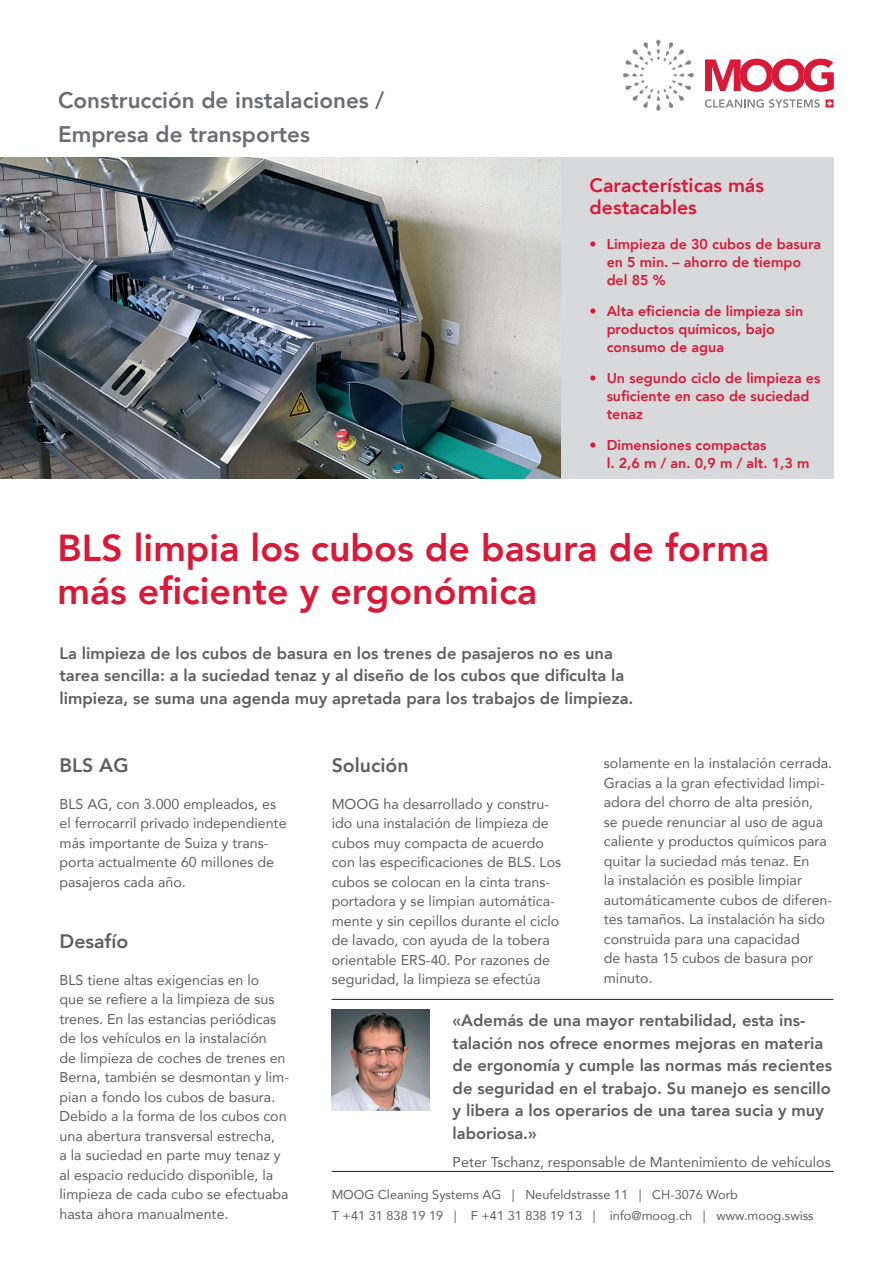
<style>
.page{position:relative;width:893px;height:1263px;background:#fff}
.page>*{position:absolute;margin:0;border:0;box-sizing:border-box;transform-origin:0 0}
.t1{font:800 37.5px/43.5px "Avenir";color:#d91938}
.t2{font:800 22.5px/34.5px "Avenir";color:#6c6d70}
.t3{font:800 19.5px/22.5px "Avenir";color:#d91938}
.t4{font:800 19.5px "Avenir";color:#5f5f62}
.t5{font:800 16.5px/22.5px "Avenir";color:#5f5f62}
.t6{font:14.25px/19.5px "Avenir";color:#5f5f62}
.t7{font:800 14.25px/18px "Avenir";color:#d91938}
.t8{font:12.75px/21px "Avenir";color:#5f5f62}
</style>
<div class="page">
<svg style="left:705px;top:59px;width:129px;height:33px"></svg>
<svg style="left:705px;top:99px;width:129px;height:9px"></svg>
<svg style="left:623px;top:40px;width:71px;height:71px"></svg>
<img style="left:0;top:157px;width:561px;height:321px">
<div style="left:561px;top:157px;width:272px;height:321px;background:#d8d9db"></div>
<hr style="left:332px;top:1171px;width:501px;height:1px;background:#231f20">
<img style="left:332px;top:1010px;width:97px;height:101px">
<hr style="left:332px;top:999px;width:501px;height:1px;background:#231f20">
<h2 class="t2" style="left:58px;top:82px;width:328px">Construcción de instalaciones /<br>Empresa de transportes</h2>
<h3 class="t3" style="left:590px;top:174px;width:176px">Características más destacables</h3>
<p class="t7" style="left:607px;top:235px;width:216px;text-indent:-17px">• Limpieza de 30 cubos de basura en 5 min. – ahorro de tiempo del 85 %</p>
<p class="t7" style="left:607px;top:302px;width:198px;text-indent:-17px">• Alta eficiencia de limpieza sin productos químicos, bajo consumo de agua</p>
<p class="t7" style="left:607px;top:369px;width:215px;text-indent:-17px">• Un segundo ciclo de limpieza es suficiente en caso de suciedad tenaz</p>
<p class="t7" style="left:607px;top:436px;width:204px;text-indent:-17px">• Dimensiones compactas<br>l. 2,6 m / an. 0,9 m / alt. 1,3 m</p>
<h1 class="t1" style="left:57px;top:526px;width:713px">BLS limpia los cubos de basura de forma más eficiente y ergonómica</h1>
<p class="t5" style="left:60px;top:642px;width:575px">La limpieza de los cubos de basura en los trenes de pasajeros no es una tarea sencilla: a la suciedad tenaz y al diseño de los cubos que dificulta la limpieza, se suma una agenda muy apretada para los trabajos de limpieza.</p>
<h3 class="t4" style="left:60px;top:750px;width:70px">BLS AG</h3>
<p class="t6" style="left:60px;top:793px;width:229px">BLS AG, con 3.000 empleados, es el ferrocarril privado independiente más importante de Suiza y trans&shy;porta actualmente 60 millones de pasajeros cada año.</p>
<h3 class="t4" style="left:60px;top:926px;width:70px">Desafío</h3>
<p class="t6" style="left:60px;top:969px;width:231px">BLS tiene altas exigencias en lo<br>que se refiere a la limpieza de sus trenes. En las estancias periódicas de los vehículos en la instalación<br>de limpieza de coches de trenes en Berna, también se desmontan y lim&shy;pian a fondo los cubos de basura.<br>Debido a la forma de los cubos con una abertura transversal estrecha,<br>a la suciedad en parte muy tenaz y al espacio reducido disponible, la limpieza de cada cubo se efectuaba hasta ahora manualmente.</p>
<h3 class="t4" style="left:332px;top:750px;width:78px">Solución</h3>
<p class="t6" style="left:332px;top:793px;width:231px">MOOG ha desarrollado y constru&shy;ido una instalación de limpieza de cubos muy compacta de acuerdo con las especificaciones de BLS. Los cubos se colocan en la cinta trans&shy;portadora y se limpian automática&shy;mente y sin cepillos durante el ciclo de lavado, con ayuda de la tobera orientable ERS-40. Por razones de seguridad, la limpieza se efectúa</p>
<p class="t6" style="left:604px;top:753px;width:230px">solamente en la instalación cerrada.<br>Gracias a la gran efectividad limpi&shy;adora del chorro de alta presión,<br>se puede renunciar al uso de agua caliente y productos químicos para quitar la suciedad más tenaz. En<br>la instalación es posible limpiar automáticamente cubos de diferen&shy;tes tamaños. La instalación ha sido construida para una capacidad<br>de hasta 15 cubos de basura por minuto.</p>
<p class="t5" style="left:453px;top:1009px;width:381px">«Además de una mayor rentabilidad, esta ins&shy;talación nos ofrece enormes mejoras en materia de ergonomía y cumple las normas más recientes de seguridad en el trabajo. Su manejo es sencillo y libera a los operarios de una tarea sucia y muy laboriosa.»</p>
<p class="t6" style="left:453px;top:1151px;width:380px">Peter Tschanz, responsable de Mantenimiento de vehículos</p>
<p class="t8" style="left:332px;top:1184px;width:484px">MOOG Cleaning Systems AG | Neufeldstrasse 11 | CH-3076 Worb<br>T +41 31 838 19 19 | F +41 31 838 19 13 | info@moog.ch | www.moog.swiss</p>
</div>
